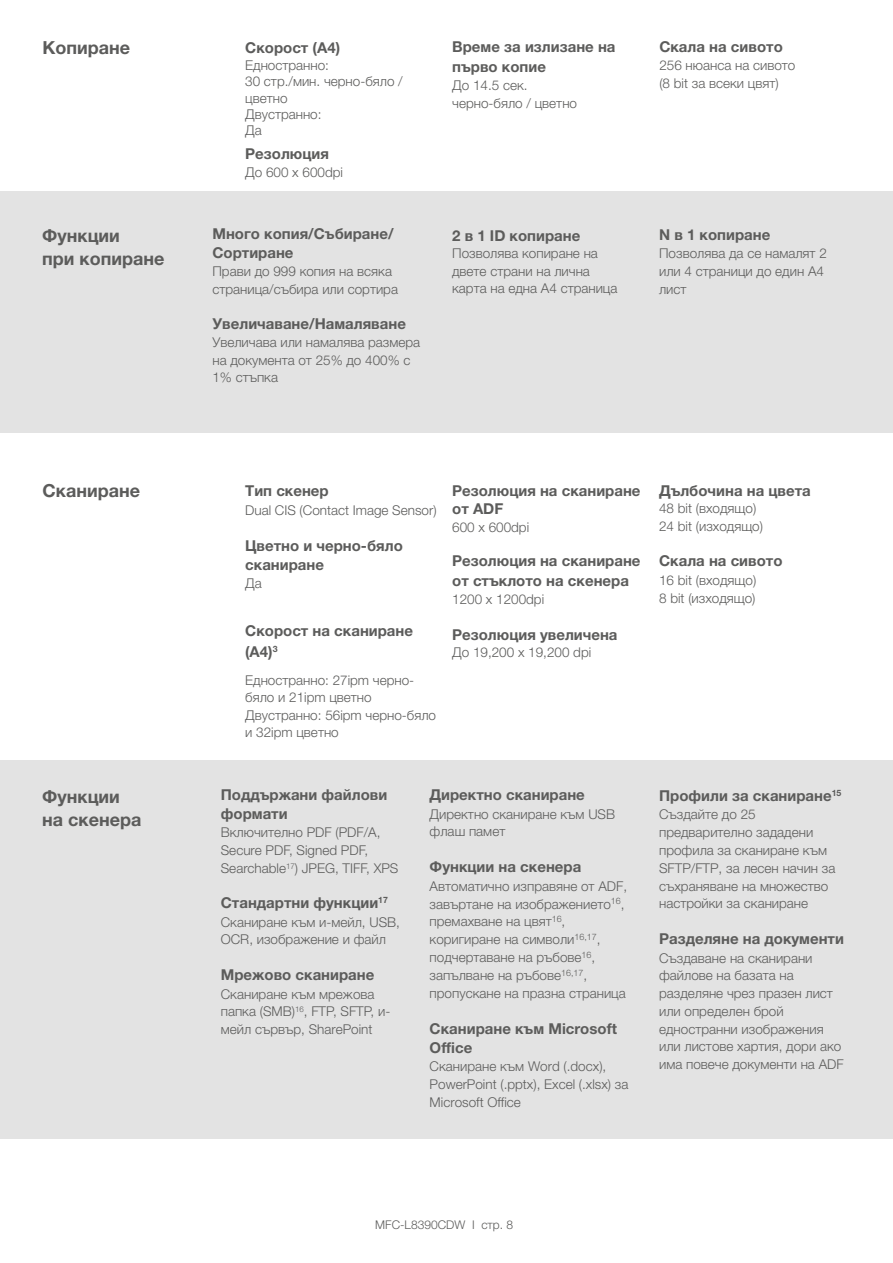
<style>
.page{position:relative;width:893px;height:1263px;background:#fff}
.page>*{position:absolute;margin:0;border:0;box-sizing:border-box;transform-origin:0 0}
.t1{font:700 18px/23.1px "Helvetica Neue LTW1 G";color:#5c5c5b}
.t2{font:700 15px/19.4px "Helvetica Neue LTW1 G";color:#5c5c5b}
.t3{font:300 13.5px/17.9px "Helvetica Neue LTW1 G";color:#5c5c5b}
.t4{font:300 12px "Helvetica Neue LTW1 G";color:#5c5c5b}
</style>
<div class="page">
<div style="left:0;top:191px;width:893px;height:242px;background:#e3e3e3"></div>
<div style="left:0;top:760px;width:893px;height:379px;background:#e3e3e3"></div>
<h1 class="t1" style="left:43px;top:36px;width:89px">Копиране</h1>
<p class="t2" style="left:245px;top:38px;width:96px">Скорост (A4)</p>
<p class="t3" style="left:245px;top:57px;width:159px;line-height:16.2px">Едностранно:<br>30 стр./мин. черно-бяло / цветно<br>Двустранно:<br>Да</p>
<p class="t2" style="left:245px;top:143px;width:85px">Резолюция</p>
<p class="t3" style="left:245px;top:163px;width:99px">До 600 x 600dpi</p>
<h1 class="t1" style="left:42px;top:223px;width:124px">Функции<br>при копиране</h1>
<p class="t2" style="left:212px;top:225px;width:183px">Много копия/Събиране/<br>Сортиране</p>
<p class="t3" style="left:212px;top:263px;width:187px;line-height:17.2px">Прави до 999 копия на всяка страница/събира или сортира</p>
<p class="t2" style="left:212px;top:314px;width:195px">Увеличаване/Намаляване</p>
<p class="t3" style="left:212px;top:334px;width:209px;line-height:17.4px">Увеличава или намалява размера на документа от 25% до 400% с<br>1% стъпка</p>
<p class="t2" style="left:452px;top:37px;width:165px;line-height:19.8px">Време за излизане на първо копие</p>
<p class="t3" style="left:452px;top:77px;width:126px">До 14.5 сек. черно-бяло / цветно</p>
<p class="t2" style="left:452px;top:226px;width:130px">2 в 1 ID копиране</p>
<p class="t3" style="left:452px;top:244px;width:167px;line-height:17.4px">Позволява копиране на двете страни на лична карта на една A4 страница</p>
<p class="t2" style="left:659px;top:37px;width:125px">Скала на сивото</p>
<p class="t3" style="left:659px;top:57px;width:138px">256 нюанса на сивото (8 bit за всеки цвят)</p>
<p class="t2" style="left:659px;top:225px;width:113px">N в 1 копиране</p>
<p class="t3" style="left:659px;top:245px;width:169px">Позволява да се намалят 2 или 4 страници до един A4 лист</p>
<h1 class="t1" style="left:43px;top:479px;width:99px">Сканиране</h1>
<p class="t2" style="left:245px;top:480px;width:85px">Тип скенер</p>
<p class="t3" style="left:245px;top:501px;width:193px">Dual CIS (Contact Image Sensor)</p>
<p class="t2" style="left:245px;top:536px;width:159px">Цветно и черно-бяло сканиране</p>
<p class="t3" style="left:245px;top:575px;width:18px">Да</p>
<p class="t2" style="left:245px;top:621px;width:169px;line-height:20.5px">Скорост на сканиране (A4)<sup>3</sup></p>
<p class="t3" style="left:245px;top:671px;width:192px;line-height:17.4px">Едностранно: 27ipm черно&shy;бяло и 21ipm цветно<br>Двустранно: 56ipm черно-бяло и 32ipm цветно</p>
<p class="t2" style="left:452px;top:481px;width:190px;line-height:18px">Резолюция на сканиране от ADF</p>
<p class="t3" style="left:452px;top:518px;width:79px">600 x 600dpi</p>
<p class="t2" style="left:452px;top:551px;width:190px">Резолюция на сканиране от стъклото на скенера</p>
<p class="t3" style="left:452px;top:590px;width:94px">1200 x 1200dpi</p>
<p class="t2" style="left:452px;top:624px;width:167px">Резолюция увеличена</p>
<p class="t3" style="left:452px;top:643px;width:141px">До 19,200 x 19,200 dpi</p>
<p class="t2" style="left:659px;top:480px;width:153px">Дълбочина на цвета</p>
<p class="t3" style="left:659px;top:500px;width:105px;line-height:17.2px">48 bit (входящо)<br>24 bit (изходящо)</p>
<p class="t2" style="left:659px;top:551px;width:125px">Скала на сивото</p>
<p class="t3" style="left:659px;top:571px;width:99px">16 bit (входящо)<br>8 bit (изходящо)</p>
<h1 class="t1" style="left:42px;top:785px;width:101px">Функции на скенера</h1>
<p class="t2" style="left:221px;top:785px;width:168px">Поддържани файлови формати</p>
<p class="t3" style="left:221px;top:824px;width:179px">Включително PDF (PDF/A,<br>Secure PDF, Signed PDF,<br>Searchable<sup>17</sup>) JPEG, TIFF, XPS</p>
<p class="t2" style="left:221px;top:893px;width:169px">Стандартни функции<sup>17</sup></p>
<p class="t3" style="left:221px;top:913px;width:181px">Сканиране към и-мейл, USB,<br>OCR, изображение и файл</p>
<p class="t2" style="left:221px;top:965px;width:155px">Мрежово сканиране</p>
<p class="t3" style="left:221px;top:985px;width:171px">Сканиране към мрежова папка (SMB)<sup>16</sup>, FTP, SFTP, и&shy;мейл сървър, SharePoint</p>
<p class="t2" style="left:430px;top:785px;width:157px">Директно сканиране</p>
<p class="t3" style="left:430px;top:805px;width:187px">Директно сканиране към USB флаш памет</p>
<p class="t2" style="left:430px;top:857px;width:153px">Функции на скенера</p>
<p class="t3" style="left:430px;top:877px;width:199px">Автоматично изправяне от АDF, завъртане на изображението<sup>16</sup>, премахване на цвят<sup>16</sup>, коригиране на символи<sup>16,17</sup>, подчертаване на ръбове<sup>16</sup>, запълване на ръбове<sup>16,17</sup>, пропускане на празна страница</p>
<p class="t2" style="left:430px;top:1019px;width:189px">Сканиране към Microsoft<br>Office</p>
<p class="t3" style="left:430px;top:1057px;width:200px">Сканиране към Word (.docx),<br>PowerPoint (.pptx), Excel (.xlsx) за<br>Microsoft Office</p>
<p class="t2" style="left:659px;top:785px;width:184px">Профили за сканиране<sup>15</sup></p>
<p class="t3" style="left:659px;top:805px;width:178px">Създайте до 25 предварително зададени профила за сканиране към<br>SFTP/FTP, за лесен начин за съхраняване на множество настройки за сканиране</p>
<p class="t2" style="left:659px;top:929px;width:186px">Разделяне на документи</p>
<p class="t3" style="left:659px;top:949px;width:186px">Създаване на сканирани файлове на базата на разделяне чрез празен лист или определен брой едностранни изображения или листове хартия, дори ако има повече документи на ADF</p>
<p class="t4" style="left:375px;top:1217px;width:139px">MFC-L8390CDW I стр. 8</p>
</div>
